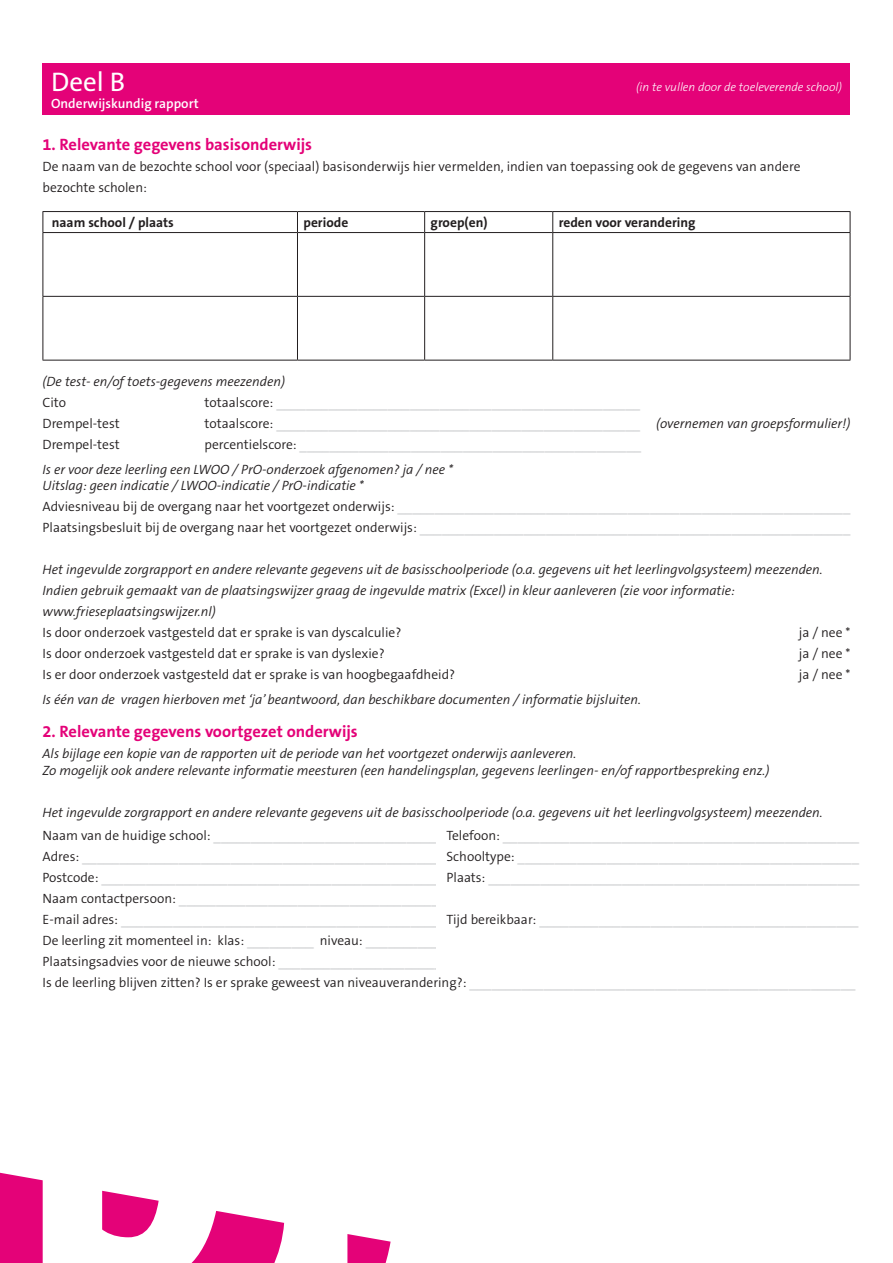
<style>
.page{position:relative;width:893px;height:1263px;background:#fff}
.page>*{position:absolute;margin:0;border:0;box-sizing:border-box;transform-origin:0 0}
.t1{font:27px "The Sans B5 Plain";color:#fff}
.t2{font:700 16.5px "The Sans B7";color:#e40278}
.t3{font:300 13.5px/21px "The Sans B4";color:#bcbdc0}
.t4{font:italic 300 13.5px/21px "The Sans B4";color:#231f20}
.t5{font:300 13.5px/21px "The Sans B4";color:#231f20}
.t6{font:700 13.5px "The Sans B7";color:#231f20}
.t7{font:600 13.5px "The Sans B6";color:#fff}
.t8{font:italic 300 12px "The Sans B3";color:#fff}
.s1{color:#231f20}
.s2{font-style:italic;color:#231f20}
.s3{font-style:normal}
.s4{font-style:normal;color:#bcbdc0}
</style>
<div class="page">
<svg style="left:0;top:1172px;width:391px;height:91px"></svg>
<div style="left:0;top:1180px;width:21px;height:68px;background:#e40278"></div>
<div style="left:43px;top:64px;width:807px;height:51px;background:#e40278"></div>
<hr style="left:43px;top:211px;width:254px;height:1px;background:#231f20">
<svg style="left:43px;top:212px;width:1px;height:20px"></svg>
<hr style="left:297px;top:211px;width:128px;height:1px;background:#231f20">
<svg style="left:297px;top:212px;width:1px;height:20px"></svg>
<hr style="left:425px;top:211px;width:128px;height:1px;background:#231f20">
<svg style="left:424px;top:212px;width:1px;height:20px"></svg>
<hr style="left:553px;top:211px;width:297px;height:1px;background:#231f20">
<svg style="left:552px;top:212px;width:1px;height:20px"></svg>
<svg style="left:850px;top:212px;width:1px;height:20px"></svg>
<hr style="left:43px;top:232px;width:254px;height:1px;background:#231f20">
<hr style="left:43px;top:233px;width:1px;height:63px;background:#231f20">
<hr style="left:297px;top:232px;width:128px;height:1px;background:#231f20">
<hr style="left:297px;top:233px;width:1px;height:63px;background:#231f20">
<hr style="left:425px;top:232px;width:128px;height:1px;background:#231f20">
<hr style="left:424px;top:233px;width:1px;height:63px;background:#231f20">
<hr style="left:553px;top:232px;width:297px;height:1px;background:#231f20">
<hr style="left:552px;top:233px;width:1px;height:63px;background:#231f20">
<hr style="left:850px;top:233px;width:1px;height:63px;background:#231f20">
<hr style="left:43px;top:296px;width:254px;height:1px;background:#231f20">
<hr style="left:43px;top:297px;width:1px;height:63px;background:#231f20">
<hr style="left:297px;top:296px;width:128px;height:1px;background:#231f20">
<hr style="left:297px;top:297px;width:1px;height:63px;background:#231f20">
<hr style="left:425px;top:296px;width:128px;height:1px;background:#231f20">
<hr style="left:424px;top:297px;width:1px;height:63px;background:#231f20">
<hr style="left:553px;top:296px;width:297px;height:1px;background:#231f20">
<hr style="left:552px;top:297px;width:1px;height:63px;background:#231f20">
<hr style="left:850px;top:297px;width:1px;height:63px;background:#231f20">
<hr style="left:43px;top:360px;width:254px;height:1px;background:#231f20">
<hr style="left:297px;top:360px;width:128px;height:1px;background:#231f20">
<hr style="left:425px;top:360px;width:128px;height:1px;background:#231f20">
<hr style="left:553px;top:360px;width:297px;height:1px;background:#231f20">
<h1 class="t1" style="left:51px;top:68px;width:76px">Deel B</h1>
<p class="t7" style="left:51px;top:96px;width:149px">Onderwijskundig rapport</p>
<p class="t2" style="left:43px;top:136px;width:271px">1. Relevante gegevens basisonderwijs</p>
<p class="t8" style="left:636px;top:81px;width:207px">(in te vullen door de toeleverende school)</p>
<p class="t5" style="left:43px;top:157px;width:759px">De naam van de bezochte school voor (speciaal) basisonderwijs hier vermelden, indien van toepassing ook de gegevens van andere bezochte scholen:</p>
<p class="t6" style="left:52px;top:215px;width:124px">naam school / plaats</p>
<p class="t6" style="left:303px;top:215px;width:46px">periode</p>
<p class="t6" style="left:431px;top:215px;width:58px">groep(en)</p>
<p class="t6" style="left:559px;top:215px;width:138px">reden voor verandering</p>
<p class="t4" style="left:43px;top:371px;width:244px">(De test- en/of toets-gegevens meezenden)</p>
<p class="t5" style="left:43px;top:392px;width:25px">Cito</p>
<p class="t3" style="left:205px;top:392px;width:437px"><span class="s1">totaalscore:</span> _________________________________________________</p>
<p class="t5" style="left:43px;top:413px;width:79px">Drempel-test</p>
<p class="t3" style="left:205px;top:413px;width:647px"><span class="s1">totaalscore:</span> _________________________________________________ <span class="s2">(overnemen van groepsformulier!)</span></p>
<p class="t5" style="left:43px;top:434px;width:79px">Drempel-test</p>
<p class="t4" style="left:43px;top:432px;width:600px;line-height:25px;text-indent:162px"><span class="s3">percentielscore:</span> <span class="s4">______________________________________________<br></span>Is er voor deze leerling een LWOO / PrO-onderzoek afgenomen? ja / nee *</p>
<p class="t3" style="left:43px;top:476px;width:809px"><span class="s2">Uitslag: geen indicatie / LWOO-indicatie / PrO-indicatie *<br></span><span class="s1">Adviesniveau bij de overgang naar het voortgezet onderwijs:</span> _____________________________________________________________<br><span class="s1">Plaatsingsbesluit bij de overgang naar het voortgezet onderwijs:</span> __________________________________________________________</p>
<p class="t4" style="left:43px;top:560px;width:782px">Het ingevulde zorgrapport en andere relevante gegevens uit de basisschoolperiode (o.a. gegevens uit het leerlingvolgsysteem) meezenden.<br>Indien gebruik gemaakt van de plaatsingswijzer graag de ingevulde matrix (Excel) in kleur aanleveren (zie voor informatie: www.frieseplaatsingswijzer.nl)</p>
<p class="t5" style="left:43px;top:623px;width:360px">Is door onderzoek vastgesteld dat er sprake is van dyscalculie?</p>
<p class="t5" style="left:799px;top:623px;width:53px">ja / nee *</p>
<p class="t5" style="left:43px;top:644px;width:344px">Is door onderzoek vastgesteld dat er sprake is van dyslexie?</p>
<p class="t5" style="left:799px;top:644px;width:53px">ja / nee *</p>
<p class="t5" style="left:43px;top:665px;width:414px">Is er door onderzoek vastgesteld dat er sprake is van hoogbegaafdheid?</p>
<p class="t5" style="left:799px;top:665px;width:53px">ja / nee *</p>
<p class="t4" style="left:43px;top:690px;width:600px">Is één van de vragen hierboven met ‘ja’ beantwoord, dan beschikbare documenten / informatie bijsluiten.</p>
<p class="t2" style="left:43px;top:723px;width:317px">2. Relevante gegevens voortgezet onderwijs</p>
<p class="t4" style="left:43px;top:746px;width:728px;line-height:16.5px">Als bijlage een kopie van de rapporten uit de periode van het voortgezet onderwijs aanleveren.<br>Zo mogelijk ook andere relevante informatie meesturen (een handelingsplan, gegevens leerlingen- en/of rapportbespreking enz.)</p>
<p class="t4" style="left:43px;top:801px;width:818px;line-height:23.1px">Het ingevulde zorgrapport en andere relevante gegevens uit de basisschoolperiode (o.a. gegevens uit het leerlingvolgsysteem) meezenden.<br><span class="s3">Naam van de huidige school:</span> <span class="s4">_______________________________</span> <span class="s3">Telefoon:</span> <span class="s4">________________________________________________</span></p>
<p class="t3" style="left:43px;top:846px;width:819px"><span class="s1">Adres:</span> _________________________________________________<span class="s1">Schooltype:</span> ______________________________________________ <span class="s1">Postcode:</span> ______________________________________________ <span class="s1">Plaats:</span> __________________________________________________ <span class="s1">Naam contactpersoon:</span> ____________________________________<br><span class="s1">E-mail adres:</span> ____________________________________________<span class="s1">Tijd bereikbaar:</span> ___________________________________________ <span class="s1">De leerling zit momenteel in: klas:</span> _________ <span class="s1">niveau:</span> ___________<br><span class="s1">Plaatsingsadvies voor de nieuwe school:</span> ________________________<br><span class="s1">Is de leerling blijven zitten? Is er sprake geweest van niveauverandering?:</span> ____________________________________________________</p>
</div>
